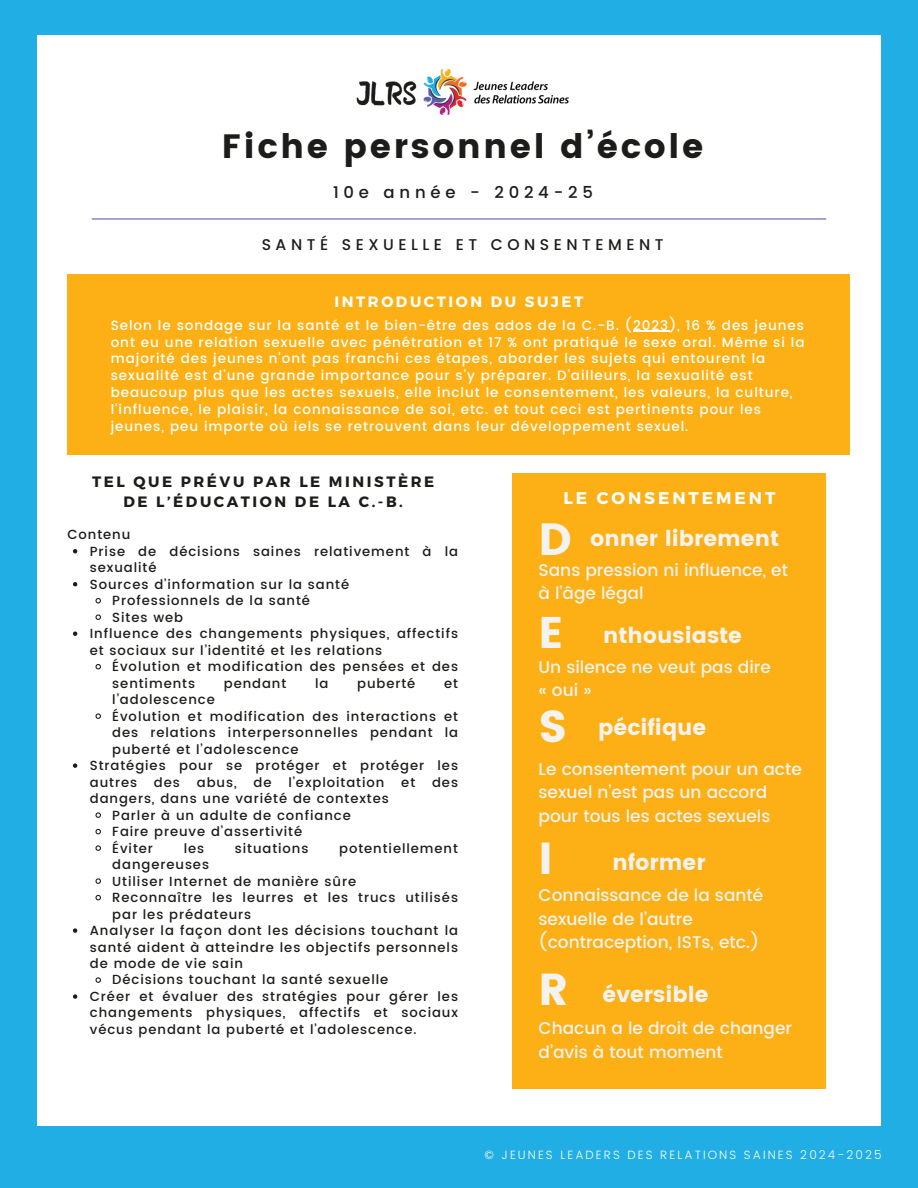
<style>
.page{position:relative;width:918px;height:1188px;background:#21aee4}
.page>*{position:absolute;margin:0;border:0;box-sizing:border-box;transform-origin:0 0}
.t1{font:45px "Poppins";color:#f4f3ef}
.t2{font:44.7px "Poppins";color:#f4f3ef}
.t3{font:44.1px "Poppins";color:#f4f3ef}
.t4{font:33.75px "Poppins";letter-spacing:.08em;color:#1c1d1a}
.t5{font:21.9px "Poppins";color:#f4f3ef}
.t6{font:500 16.95px/23.5px "Poppins";color:#f4f3ef}
.t7{font:700 16.95px "Montserrat";letter-spacing:.17em;color:#fff}
.t8{font:500 16.5px "Poppins";letter-spacing:.29em;color:#1c1d1a}
.t9{font:500 15.6px "Poppins";letter-spacing:.29em;color:#1c1d1a}
.t10{font:700 15px/20.2px "Montserrat";letter-spacing:.17em;color:#1c1d1a;text-align:center}
.t11{font:700 15px "Montserrat";letter-spacing:.17em;color:#fff}
.t12{font:500 13.5px/16.8px "Poppins";letter-spacing:.07em;color:#fff}
.t13{font:500 13.2px/16.5px "Poppins";letter-spacing:.07em;color:#1c1d1a}
.t14{font:300 12px "Poppins";letter-spacing:.17em;color:#fff}
.s1{font-size:44.7px}
</style>
<div class="page">
<div style="left:37px;top:35px;width:844px;height:1090px;background:#fff"></div>
<img style="left:356px;top:70px;width:213px;height:45px">
<hr style="left:92px;top:218px;width:734px;height:2px;background:#5e5fab">
<svg style="left:73px;top:549px;width:4px;height:4px"></svg>
<svg style="left:73px;top:582px;width:4px;height:4px"></svg>
<svg style="left:95px;top:598px;width:6px;height:6px"></svg>
<svg style="left:95px;top:614px;width:6px;height:6px"></svg>
<svg style="left:73px;top:632px;width:4px;height:4px"></svg>
<svg style="left:95px;top:664px;width:6px;height:6px"></svg>
<svg style="left:95px;top:713px;width:6px;height:6px"></svg>
<svg style="left:73px;top:763px;width:4px;height:5px"></svg>
<svg style="left:95px;top:812px;width:6px;height:6px"></svg>
<svg style="left:95px;top:828px;width:6px;height:7px"></svg>
<svg style="left:95px;top:845px;width:6px;height:6px"></svg>
<svg style="left:95px;top:878px;width:6px;height:6px"></svg>
<svg style="left:95px;top:894px;width:6px;height:7px"></svg>
<svg style="left:73px;top:928px;width:4px;height:5px"></svg>
<svg style="left:95px;top:977px;width:6px;height:6px"></svg>
<svg style="left:73px;top:994px;width:4px;height:5px"></svg>
<div style="left:67px;top:274px;width:783px;height:181px;background:#fcb016"></div>
<hr style="left:633px;top:331px;width:36px;height:1px;background:#fff">
<div style="left:513px;top:473px;width:313px;height:616px;background:#fcb016"></div>
<h1 class="t4" style="left:222px;top:127px;width:483px">Fiche personnel d’école</h1>
<h3 class="t8" style="left:333px;top:183px;width:262px">10e année - 2024-25</h3>
<h4 class="t9" style="left:262px;top:235px;width:403px">SANTÉ SEXUELLE ET CONSENTEMENT</h4>
<p class="t11" style="left:335px;top:292px;width:250px">INTRODUCTION DU SUJET</p>
<p class="t12" style="left:111px;top:317px;width:695px">Selon le sondage sur la santé et le bien-être des ados de la C.-B. (2023), 16 % des jeunes ont eu une relation sexuelle avec pénétration et 17 % ont pratiqué le sexe oral. Même si la majorité des jeunes n'ont pas franchi ces étapes, aborder les sujets qui entourent la sexualité est d'une grande importance pour s'y préparer. D'ailleurs, la sexualité est beaucoup plus que les actes sexuels, elle inclut le consentement, les valeurs, la culture, l'influence, le plaisir, la connaissance de soi, etc. et tout ceci est pertinents pour les jeunes, peu importe où iels se retrouvent dans leur développement sexuel.</p>
<h5 class="t10" style="left:92px;top:471px;width:344px">TEL QUE PRÉVU PAR LE MINISTÈRE<br>DE L’ÉDUCATION DE LA C.-B.</h5>
<p class="t13" style="left:67px;top:526px;width:64px">Contenu</p>
<h5 class="t13" style="left:90px;top:543px;width:370px">Prise de décisions saines relativement à la sexualité</h5>
<h6 class="t13" style="left:90px;top:576px;width:261px">Sources d’information sur la santé</h6>
<p class="t13" style="left:112px;top:592px;width:199px">Professionnels de la santé</p>
<p class="t13" style="left:112px;top:609px;width:72px">Sites web</p>
<p class="t13" style="left:90px;top:625px;width:370px">Influence des changements physiques, affectifs et sociaux sur l’identité et les relations</p>
<p class="t13" style="left:112px;top:658px;width:347px">Évolution et modification des pensées et des sentiments</p>
<p class="t13" style="left:224px;top:675px;width:64px">pendant</p>
<p class="t13" style="left:315px;top:675px;width:15px">la</p>
<p class="t13" style="left:357px;top:675px;width:60px">puberté</p>
<p class="t13" style="left:444px;top:675px;width:15px">et</p>
<p class="t13" style="left:112px;top:691px;width:104px">l’adolescence</p>
<p class="t13" style="left:112px;top:708px;width:347px;text-align:justify">Évolution et modification des interactions et des relations interpersonnelles pendant la puberté et l’adolescence</p>
<p class="t13" style="left:90px;top:757px;width:370px">Stratégies pour se protéger et protéger les autres</p>
<p class="t13" style="left:154px;top:774px;width:27px">des</p>
<p class="t13" style="left:197px;top:774px;width:41px">abus,</p>
<p class="t13" style="left:254px;top:774px;width:20px">de</p>
<p class="t13" style="left:288px;top:774px;width:98px">l’exploitation</p>
<p class="t13" style="left:401px;top:774px;width:15px">et</p>
<p class="t13" style="left:432px;top:774px;width:27px">des</p>
<p class="t13" style="left:90px;top:790px;width:301px">dangers, dans une variété de contextes</p>
<p class="t13" style="left:112px;top:807px;width:240px">Parler à un adulte de confiance</p>
<p class="t13" style="left:112px;top:823px;width:191px">Faire preuve d’assertivité</p>
<p class="t13" style="left:112px;top:840px;width:42px">Éviter</p>
<p class="t13" style="left:184px;top:840px;width:22px">les</p>
<p class="t13" style="left:235px;top:840px;width:75px">situations</p>
<p class="t13" style="left:339px;top:840px;width:120px">potentiellement</p>
<p class="t13" style="left:112px;top:856px;width:98px">dangereuses</p>
<p class="t13" style="left:112px;top:873px;width:245px">Utiliser Internet de manière sûre</p>
<p class="t13" style="left:112px;top:889px;width:347px">Reconnaître les leurres et les trucs utilisés par les prédateurs</p>
<p class="t13" style="left:90px;top:922px;width:370px;text-align:justify">Analyser la façon dont les décisions touchant la santé aident à atteindre les objectifs personnels de mode de vie sain</p>
<p class="t13" style="left:112px;top:972px;width:278px">Décisions touchant la santé sexuelle</p>
<p class="t13" style="left:90px;top:988px;width:370px;text-align:justify">Créer et évaluer des stratégies pour gérer les changements physiques, affectifs et sociaux vécus pendant la puberté et l’adolescence.</p>
<p class="t7" style="left:563px;top:487px;width:213px">LE CONSENTEMENT</p>
<h2 class="t1" style="left:539px;top:513px;width:35px">D</h2>
<h4 class="t5" style="left:590px;top:525px;width:190px">onner librement</h4>
<p class="t6" style="left:539px;top:558px;width:251px">Sans pression ni influence, et à l’âge légal</p>
<h2 class="t3" style="left:539px;top:607px;width:27px">E</h2>
<p class="t5" style="left:603px;top:622px;width:141px">nthousiaste</p>
<p class="t6" style="left:539px;top:655px;width:234px">Un silence ne veut pas dire « oui »</p>
<p class="t2" style="left:539px;top:700px;width:30px">S</p>
<h4 class="t5" style="left:598px;top:715px;width:110px">pécifique</h4>
<h4 class="t6" style="left:539px;top:757px;width:265px">Le consentement pour un acte sexuel n’est pas un accord pour tous les actes sexuels</h4>
<h4 class="t2" style="left:539px;top:832px;width:16px">I</h4>
<h2 class="t5" style="left:612px;top:850px;width:95px">nformer</h2>
<h2 class="t6" style="left:539px;top:884px;width:226px">Connaissance de la santé sexuelle de l’autre (contraception, ISTs, etc.)</h2>
<h3 class="t5" style="left:539px;top:981px;width:172px"><span class="s1">R</span> éversible</h3>
<p class="t6" style="left:539px;top:1017px;width:255px">Chacun a le droit de changer d’avis à tout moment</p>
<h3 class="t14" style="left:484px;top:1148px;width:399px">© JEUNES LEADERS DES RELATIONS SAINES 2024-2025</h3>
</div>
